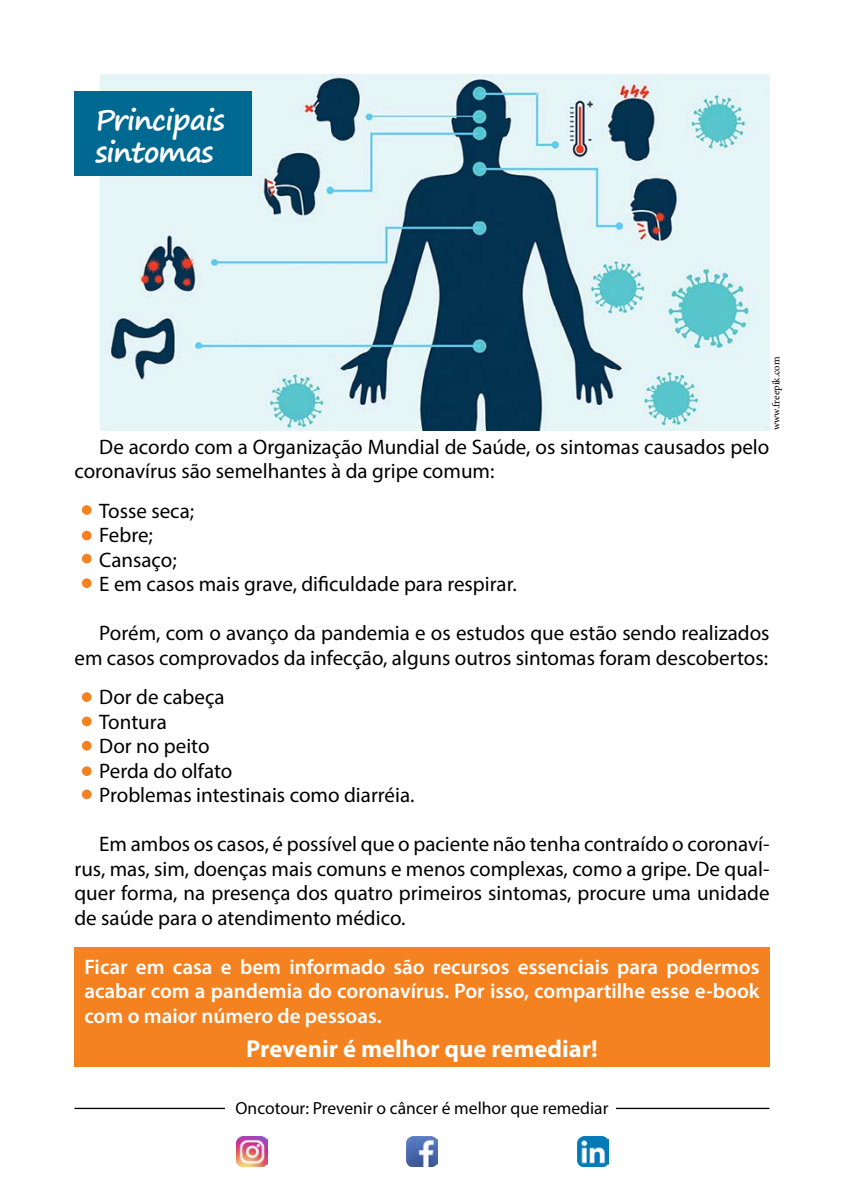
<style>
.page{position:relative;width:844px;height:1191px;background:#fff}
.page>*{position:absolute;margin:0;border:0;box-sizing:border-box;transform-origin:0 0}
.t1{font:700 28px/31.5px "Segoe Print";letter-spacing:-.03em;color:#fff}
.t2{font:700 24.5px "Myriad Pro";color:#fff}
.t3{font:21px/24.5px "Myriad Pro";color:#000}
.t4{font:600 21px/24.5px "Myriad Pro";color:#fff;text-align:justify}
.t5{font:17.5px "Myriad Pro";color:#000}
.t6{font:10.5px "Minion Pro";color:#000}
</style>
<div class="page">
<hr style="left:74px;top:1107px;width:695px;height:2px;background:#000">
<div style="left:225px;top:1098px;width:390px;height:20px;background:#fff"></div>
<img style="left:406px;top:1136px;width:31px;height:30px">
<img style="left:577px;top:1136px;width:31px;height:30px">
<img style="left:236px;top:1136px;width:31px;height:30px">
<div style="left:74px;top:947px;width:695px;height:120px;background:#f58220"></div>
<img style="left:100px;top:74px;width:669px;height:356px">
<div style="left:74px;top:92px;width:178px;height:84px;background:#006991"></div>
<div style="left:82px;top:505px;width:10px;height:10px;background:#f58220;border-radius:50%"></div>
<div style="left:82px;top:531px;width:10px;height:9px;background:#f58220;border-radius:50%"></div>
<div style="left:82px;top:554px;width:10px;height:9px;background:#f58220;border-radius:50%"></div>
<div style="left:82px;top:578px;width:10px;height:10px;background:#f58220;border-radius:50%"></div>
<div style="left:82px;top:692px;width:10px;height:10px;background:#f58220;border-radius:50%"></div>
<div style="left:82px;top:716px;width:10px;height:10px;background:#f58220;border-radius:50%"></div>
<div style="left:82px;top:741px;width:10px;height:9px;background:#f58220;border-radius:50%"></div>
<div style="left:82px;top:766px;width:10px;height:10px;background:#f58220;border-radius:50%"></div>
<div style="left:82px;top:789px;width:10px;height:10px;background:#f58220;border-radius:50%"></div>
<h1 class="t1" style="left:95px;top:103px;width:130px">Principais sintomas</h1>
<p class="t6" style="left:769px;top:430px;width:75px;rotate:-90deg">www.freepik.com</p>
<p class="t3" style="left:74px;top:434px;width:696px;text-indent:25px">De acordo com a Organização Mundial de Saúde, os sintomas causados pelo coronavírus são semelhantes à da gripe comum:</p>
<p class="t3" style="left:99px;top:498px;width:419px">Tosse seca;<br>Febre;<br>Cansaço;<br>E em casos mais grave, dificuldade para respirar.</p>
<p class="t3" style="left:74px;top:620px;width:696px;text-align:right">Porém, com o avanço da pandemia e os estudos que estão sendo realizados em casos comprovados da infecção, alguns outros sintomas foram descobertos:</p>
<p class="t3" style="left:99px;top:684px;width:317px">Dor de cabeça<br>Tontura<br>Dor no peito<br>Perda do olfato<br>Problemas intestinais como diarréia.</p>
<p class="t3" style="left:74px;top:831px;width:696px;text-align:justify;text-indent:25px">Em ambos os casos, é possível que o paciente não tenha contraído o coronaví&shy;rus, mas, sim, doenças mais comuns e menos complexas, como a gripe. De qual&shy;quer forma, na presença dos quatro primeiros sintomas, procure uma unidade de saúde para o atendimento médico.</p>
<p class="t4" style="left:84px;top:954px;width:676px">Ficar em casa e bem informado são recursos essenciais para podermos acabar com a pandemia do coronavírus. Por isso, compartilhe esse e-book com o maior número de pessoas.</p>
<p class="t2" style="left:246px;top:1032px;width:353px">Prevenir é melhor que remediar!</p>
<p class="t5" style="left:235px;top:1096px;width:374px">Oncotour: Prevenir o câncer é melhor que remediar</p>
</div>
